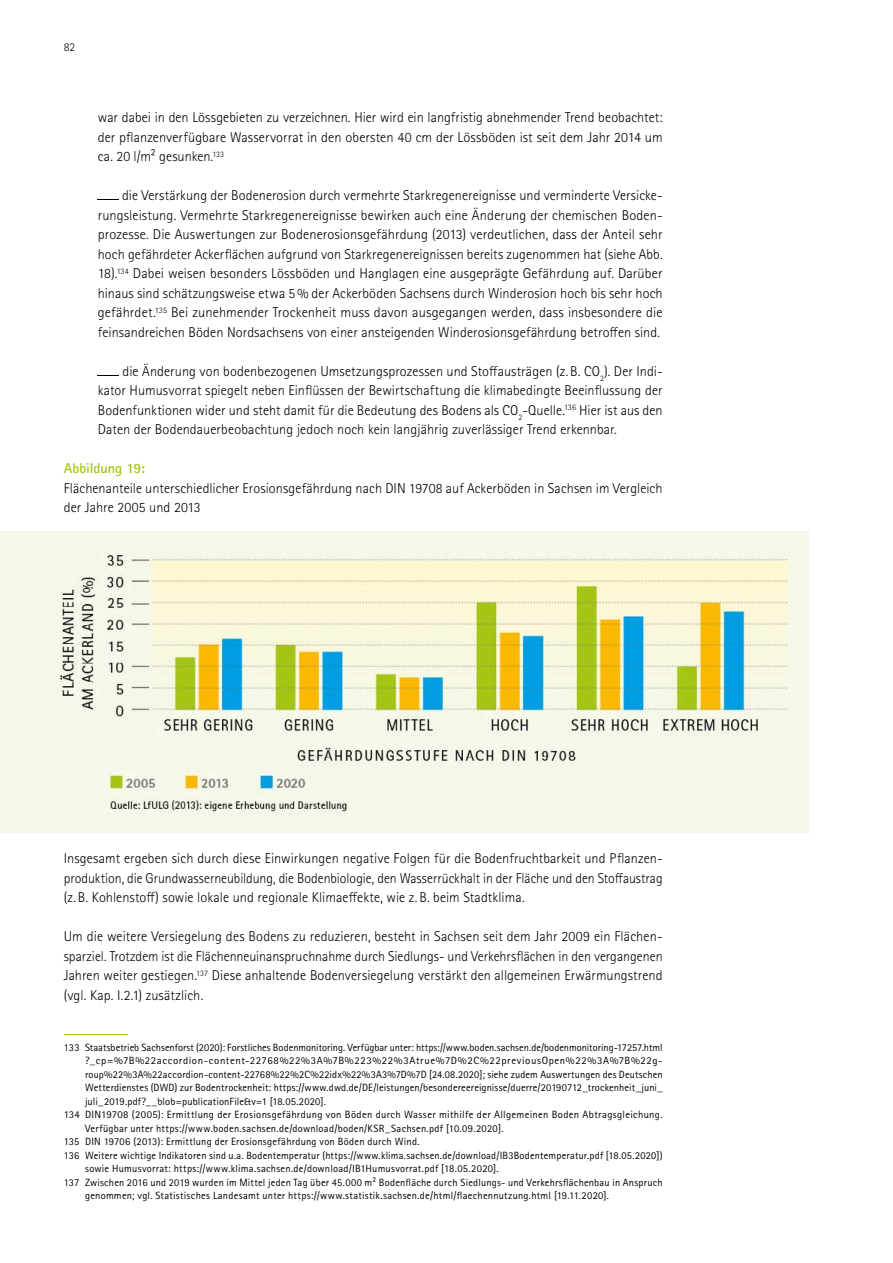
<style>
.page{position:relative;width:893px;height:1263px;background:#fff}
.page>*{position:absolute;margin:0;border:0;box-sizing:border-box;transform-origin:0 0}
.p_aufzählung{font:300 14.25px/19.5px "Rotis Sans Serif Pro";letter-spacing:.005em;color:#000;text-align:justify}
.p_fließtext{font:300 14.25px/19.5px "Rotis Sans Serif Pro";letter-spacing:.005em;color:#000;text-align:justify}
.p_abbildung{font:700 14.25px "Rotis Sans Serif Pro";color:#a2c613}
.t1{font:300 12px "Rotis Sans Serif Pro";color:#000}
.p_aufzählung-2{font:10.5px/13.5px "Rotis Sans Serif Pro";letter-spacing:.02em;color:#000;text-align:justify}
.p_fließtext-2{font:10.5px/13.5px "Rotis Sans Serif Pro";letter-spacing:.02em;color:#000}
</style>
<div class="page">
<svg style="left:98px;top:375px;width:21px;height:1px"></svg>
<hr style="left:64px;top:1034px;width:64px;height:1px;background:#a2c613">
<img style="left:0;top:532px;width:808px;height:300px">
<p class="t1" style="left:64px;top:40px;width:13px">82</p>
<p class="p_aufzählung" style="left:98px;top:108px;width:566px">war dabei in den Lössgebieten zu verzeichnen. Hier wird ein langfristig abnehmender Trend beobachtet: der pflanzenverfügbare Wasservorrat in den obersten 40 cm der Lössböden ist seit dem Jahr 2014 um ca. 20 l/m² gesunken.<sup>133</sup></p>
<p class="p_aufzählung" style="left:98px;top:186px;width:566px;text-indent:24px">die Verstärkung der Bodenerosion durch vermehrte Starkregenereignisse und verminderte Versicke&shy;rungsleistung. Vermehrte Starkregenereignisse bewirken auch eine Änderung der chemischen Boden&shy;prozesse. Die Auswertungen zur Bodenerosionsgefährdung (2013) verdeutlichen, dass der Anteil sehr hoch gefährdeter Ackerflächen aufgrund von Starkregenereignissen bereits zugenommen hat (siehe Abb.<br>18).<sup>134</sup> Dabei weisen besonders Lössböden und Hanglagen eine ausgeprägte Gefährdung auf. Darüber hinaus sind schätzungsweise etwa 5% der Ackerböden Sachsens durch Winderosion hoch bis sehr hoch gefährdet.<sup>135</sup> Bei zunehmender Trockenheit muss davon ausgegangen werden, dass insbesondere die feinsandreichen Böden Nordsachsens von einer ansteigenden Winderosionsgefährdung betroffen sind.</p>
<p class="p_aufzählung" style="left:98px;top:361px;width:566px;text-indent:25px">die Änderung von bodenbezogenen Umsetzungsprozessen und Stoffausträgen (z. B. CO<sub>2</sub>). Der Indi&shy;kator Humusvorrat spiegelt neben Einflüssen der Bewirtschaftung die klimabedingte Beeinflussung der Bodenfunktionen wider und steht damit für die Bedeutung des Bodens als CO<sub>2</sub>-Quelle.<sup>136</sup> Hier ist aus den Daten der Bodendauerbeobachtung jedoch noch kein langjährig zuverlässiger Trend erkennbar.</p>
<p class="p_abbildung" style="left:64px;top:459px;width:83px">Abbildung 19:</p>
<p class="p_aufzählung" style="left:64px;top:478px;width:600px">Flächenanteile unterschiedlicher Erosionsgefährdung nach DIN 19708 auf Ackerböden in Sachsen im Vergleich der Jahre 2005 und 2013</p>
<p class="p_fließtext" style="left:64px;top:849px;width:600px">Insgesamt ergeben sich durch diese Einwirkungen negative Folgen für die Bodenfruchtbarkeit und Pflanzen&shy;produktion, die Grundwasserneubildung, die Bodenbiologie, den Wasserrückhalt in der Fläche und den Stoffaustrag (z. B. Kohlenstoff) sowie lokale und regionale Klimaeffekte, wie z. B. beim Stadtklima.</p>
<p class="p_fließtext" style="left:64px;top:927px;width:600px">Um die weitere Versiegelung des Bodens zu reduzieren, besteht in Sachsen seit dem Jahr 2009 ein Flächen&shy;sparziel. Trotzdem ist die Flächenneuinanspruchnahme durch Siedlungs- und Verkehrsflächen in den vergangenen Jahren weiter gestiegen.<sup>137</sup> Diese anhaltende Bodenversiegelung verstärkt den allgemeinen Erwärmungstrend (vgl. Kap. I.2.1) zusätzlich.</p>
<p class="p_aufzählung-2" style="left:85px;top:1040px;width:579px;text-indent:-21px">133 Staatsbetrieb Sachsenforst (2020): Forstliches Bodenmonitoring. Verfügbar unter: https://www.boden.sachsen.de/bodenmonitoring-17257.html ?_cp=%7B%22accordion-content-22768%22%3A%7B%223%22%3Atrue%7D%2C%22previousOpen%22%3A%7B%22g&shy;roup%22%3A%22accordion-content-22768%22%2C%22idx%22%3A3%7D%7D [24.08.2020]; siehe zudem Auswertungen des Deutschen Wetterdienstes (DWD) zur Bodentrockenheit: https://www.dwd.de/DE/leistungen/besondereereignisse/duerre/20190712_trockenheit_juni_ juli_2019.pdf?__blob=publicationFile&amp;v=1 [18.05.2020].</p>
<p class="p_aufzählung-2" style="left:64px;top:1108px;width:600px">134 DIN19708 (2005): Ermittlung der Erosionsgefährdung von Böden durch Wasser mithilfe der Allgemeinen Boden Abtragsgleichung.</p>
<p class="p_aufzählung-2" style="left:85px;top:1121px;width:420px">Verfügbar unter https://www.boden.sachsen.de/download/boden/KSR_Sachsen.pdf [10.09.2020].</p>
<p class="p_aufzählung-2" style="left:64px;top:1135px;width:357px">135 DIN 19706 (2013): Ermittlung der Erosionsgefährdung von Böden durch Wind.</p>
<p class="p_aufzählung-2" style="left:85px;top:1148px;width:579px;text-indent:-21px">136 Weitere wichtige Indikatoren sind u.a. Bodentemperatur (https://www.klima.sachsen.de/download/IB3Bodentemperatur.pdf [18.05.2020]) sowie Humusvorrat: https://www.klima.sachsen.de/download/IB1Humusvorrat.pdf [18.05.2020].</p>
<p class="p_fließtext-2" style="left:85px;top:1175px;width:579px;text-indent:-21px">137 Zwischen 2016 und 2019 wurden im Mittel jeden Tag über 45.000 m² Bodenfläche durch Siedlungs- und Verkehrsflächenbau in Anspruch genommen; vgl. Statistisches Landesamt unter https://www.statistik.sachsen.de/html/flaechennutzung.html [19.11.2020].</p>
</div>
